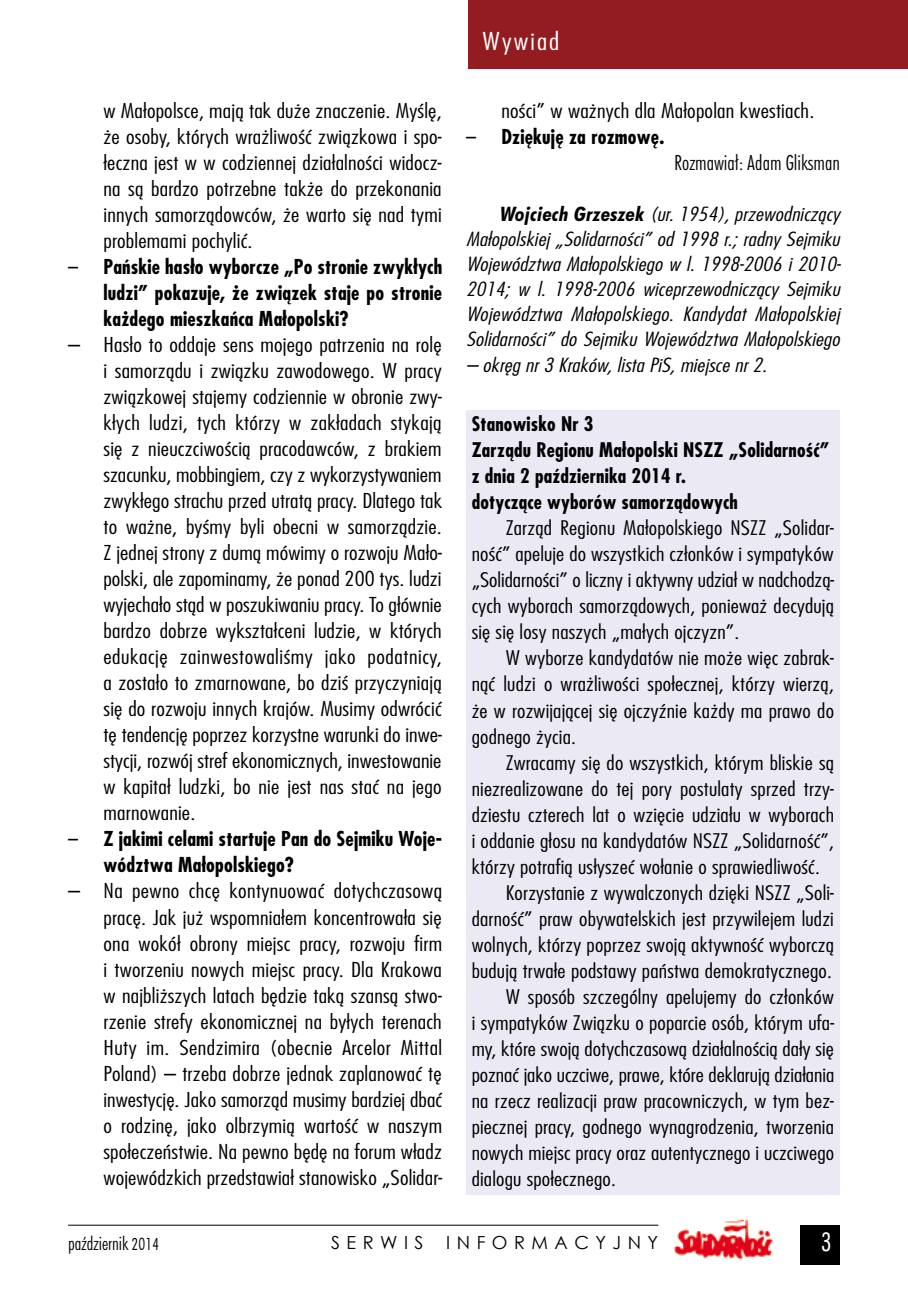
<style>
.page{position:relative;width:908px;height:1304px;background:#fff}
.page>*{position:absolute;margin:0;border:0;box-sizing:border-box;transform-origin:0 0}
.t1{font:28px "Futura Condensed Light Pl";color:#fff}
.t2{font:300 24px "Fujiyama";letter-spacing:.075em;color:#fff;scale:1.2 1}
.t3{font:300 20px/26px "Fujiyama";letter-spacing:.01em;color:#000;text-align:justify;scale:1.2 1}
.t4{font:700 20px/26px "Fujiyama";letter-spacing:.01em;color:#000;text-align:justify}
.t5{font:20px "Futura Lt Cn PL";color:#000}
.t6{font:300 19.6px/26px "Fujiyama";letter-spacing:.01em;color:#000;text-align:justify;scale:1.2 1}
.t7{font:700 19.6px/26px "Fujiyama";letter-spacing:.01em;color:#000}
.t8{font:italic 300 19px/25px "Fujiyama";letter-spacing:.01em;color:#000;text-align:justify;scale:1.2 1}
.t9{font:18px "Century Gothic";letter-spacing:.36em;color:#000}
.t10{font:18px "Futura Lt Cn PL";color:#000}
.s1{font-weight:300}
.s2{font-family:"Futura Bd Cn PL";font-weight:400}
.s3{font-family:"Futura Condensed Light Pl"}
</style>
<div class="page">
<div style="left:799px;top:1225px;width:40px;height:39px;background:#000"></div>
<hr style="left:68px;top:1225px;width:590px;height:1px;background:#000">
<img style="left:674px;top:1219px;width:99px;height:41px">
<div style="left:468px;top:0;width:439px;height:68px;background:#931c20"></div>
<div style="left:466px;top:410px;width:373px;height:784px;background:#ebe9f3"></div>
<p class="t3" style="left:103px;top:97px;width:283px">w Małopolsce, mają tak duże znaczenie. Myślę, że osoby, których wrażliwość związkowa i spo&shy;łeczna jest w w codziennej działalności widocz&shy;na są bardzo potrzebne także do przekonania innych samorządowców, że warto się nad tymi problemami pochylić.</p>
<p class="t4" style="left:103px;top:254px;width:340px;text-indent:-35px"><span class="s1">–</span> Pańskie hasło wyborcze „Po stronie zwykłych ludzi” pokazuje, że związek staje po stronie każdego mieszkańca Małopolski?</p>
<p class="t3" style="left:103px;top:331px;width:283px;text-indent:-35px">– Hasło to oddaje sens mojego patrzenia na rolę i samorządu i związku zawodowego. W pracy związkowej stajemy codziennie w obronie zwy&shy;kłych ludzi, tych którzy w zakładach stykają się z nieuczciwością pracodawców, z brakiem szacunku, mobbingiem, czy z wykorzystywaniem zwykłego strachu przed utratą pracy. Dlatego tak to ważne, byśmy byli obecni w samorządzie.<br>Z jednej strony z dumą mówimy o rozwoju Mało&shy;polski, ale zapominamy, że ponad 200 tys. ludzi wyjechało stąd w poszukiwaniu pracy. To głównie bardzo dobrze wykształceni ludzie, w których edukację zainwestowaliśmy jako podatnicy, a zostało to zmarnowane, bo dziś przyczyniają się do rozwoju innych krajów. Musimy odwrócić tę tendencję poprzez korzystne warunki do inwe&shy;stycji, rozwój stref ekonomicznych, inwestowanie w kapitał ludzki, bo nie jest nas stać na jego marnowanie.</p>
<p class="t4" style="left:103px;top:826px;width:340px;text-indent:-35px"><span class="s1">–</span> Z jakimi celami startuje Pan do Sejmiku Woje&shy;wództwa Małopolskiego?</p>
<p class="t3" style="left:103px;top:877px;width:284px;text-indent:-35px">– Na pewno chcę kontynuować dotychczasową pracę. Jak już wspomniałem koncentrowała się ona wokół obrony miejsc pracy, rozwoju firm i tworzeniu nowych miejsc pracy. Dla Krakowa w najbliższych latach będzie taką szansą stwo&shy;rzenie strefy ekonomicznej na byłych terenach Huty im. Sendzimira (obecnie Arcelor Mittal Poland) – trzeba dobrze jednak zaplanować tę inwestycję. Jako samorząd musimy bardziej dbać o rodzinę, jako olbrzymią wartość w naszym społeczeństwie. Na pewno będę na forum władz wojewódzkich przedstawiał stanowisko „Solidar-</p>
<p class="t2" style="left:482px;top:26px;width:66px">Wywiad</p>
<p class="t3" style="left:501px;top:97px;width:262px">ności” w ważnych dla Małopolan kwestiach.</p>
<p class="t4" style="left:466px;top:124px;width:200px"><span class="s1">–</span> Dziękuję za rozmowę.</p>
<p class="t5" style="left:674px;top:150px;width:167px">Rozmawiał: Adam Gliksman</p>
<p class="t8" style="left:466px;top:201px;width:313px;text-indent:34px"><span class="s2">Wojciech Grzeszek</span> (ur. 1954), przewodniczący Małopolskiej „Solidarności” od 1998 r.; radny Sejmiku Województwa Małopolskiego w l. 1998-2006 i 2010- 2014; w l. 1998-2006 wiceprzewodniczący Sejmiku Województwa Małopolskiego. Kandydat Małopolskiej Solidarności” do Sejmiku Województwa Małopolskiego</p>
<p class="t8" style="left:466px;top:352px;width:252px">– okręg nr 3 Kraków, lista PiS, miejsce nr 2.</p>
<p class="t7" style="left:471px;top:411px;width:359px">Stanowisko Nr 3<br>Zarządu Regionu Małopolski NSZZ „Solidarność” z dnia 2 października 2014 r.<br>dotyczące wyborów samorządowych</p>
<p class="t6" style="left:471px;top:515px;width:303px;text-indent:34px">Zarząd Regionu Małopolskiego NSZZ „Solidar&shy;ność” apeluje do wszystkich członków i sympatyków „Solidarności” o liczny i aktywny udział w nadchodzą&shy;cych wyborach samorządowych, ponieważ decydują się się losy naszych „małych ojczyzn”.</p>
<p class="t6" style="left:471px;top:645px;width:303px;text-indent:34px">W wyborze kandydatów nie może więc zabrak&shy;nąć ludzi o wrażliwości społecznej, którzy wierzą, że w rozwijającej się ojczyźnie każdy ma prawo do godnego życia.</p>
<p class="t6" style="left:505px;top:749px;width:275px">Zwracamy się do wszystkich, którym bliskie są</p>
<p class="t6" style="left:471px;top:775px;width:303px">niezrealizowane do tej pory postulaty sprzed trzy-</p>
<p class="t6" style="left:471px;top:801px;width:303px">dziestu czterech lat o wzięcie udziału w wyborach</p>
<p class="t6" style="left:471px;top:827px;width:303px">i oddanie głosu na kandydatów NSZZ „Solidarność”,</p>
<p class="t6" style="left:471px;top:853px;width:291px">którzy potrafią usłyszeć wołanie o sprawiedliwość.</p>
<p class="t6" style="left:505px;top:879px;width:275px">Korzystanie z wywalczonych dzięki NSZZ „Soli-</p>
<p class="t6" style="left:471px;top:905px;width:303px">darność” praw obywatelskich jest przywilejem ludzi</p>
<p class="t6" style="left:471px;top:931px;width:303px">wolnych, którzy poprzez swoją aktywność wyborczą</p>
<p class="t6" style="left:471px;top:957px;width:301px">budują trwałe podstawy państwa demokratycznego.</p>
<p class="t6" style="left:505px;top:983px;width:275px">W sposób szczególny apelujemy do członków</p>
<p class="t6" style="left:471px;top:1009px;width:303px">i sympatyków Związku o poparcie osób, którym ufa-</p>
<p class="t6" style="left:471px;top:1035px;width:303px">my, które swoją dotychczasową działalnością dały się</p>
<p class="t6" style="left:471px;top:1061px;width:303px">poznać jako uczciwe, prawe, które deklarują działania</p>
<p class="t6" style="left:471px;top:1087px;width:303px">na rzecz realizacji praw pracowniczych, w tym bez-</p>
<p class="t6" style="left:471px;top:1113px;width:303px">piecznej pracy, godnego wynagrodzenia, tworzenia</p>
<p class="t6" style="left:471px;top:1139px;width:303px">nowych miejsc pracy oraz autentycznego i uczciwego</p>
<p class="t6" style="left:471px;top:1165px;width:122px">dialogu społecznego.</p>
<p class="t10" style="left:68px;top:1232px;width:93px">październik <span class="s3">2014</span></p>
<p class="t9" style="left:331px;top:1230px;width:94px">SERWIS</p>
<p class="t9" style="left:446px;top:1230px;width:213px">INFORMACYJNY</p>
<h1 class="t1" style="left:820px;top:1226px;width:12px">3</h1>
</div>
